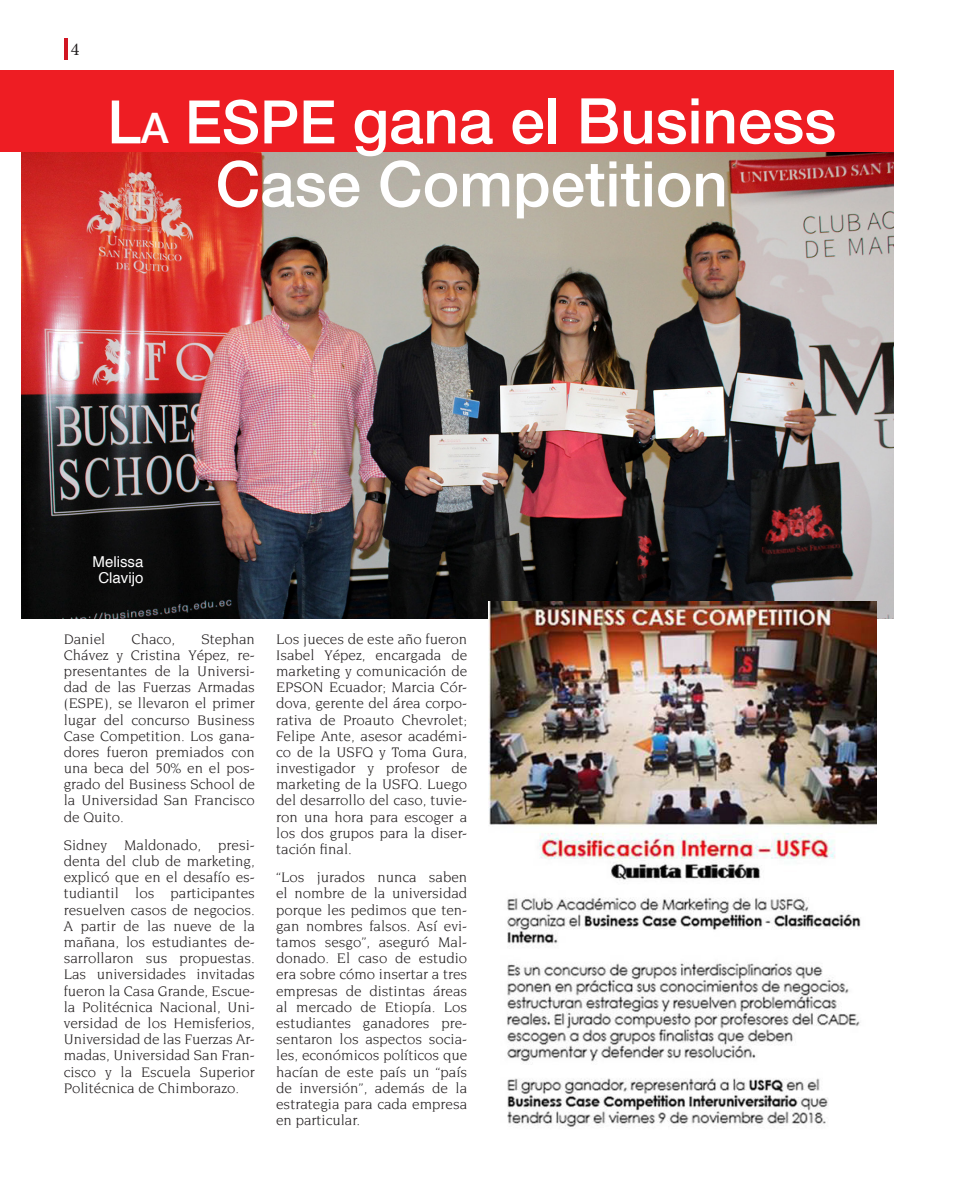
<style>
.page{position:relative;width:957px;height:1191px;background:#fff}
.page>*{position:absolute;margin:0;border:0;box-sizing:border-box;transform-origin:0 0}
.t1{font:500 63px/63px "Helvetica Neue";color:#fff;text-align:center}
.t2{font:18px "Minion Pro";color:#231f20}
.t3{font:15px/16.2px "Novarese";color:#231f20;text-align:justify}
.t4{font:15px/16.2px "Helvetica";color:#fff;text-align:center}
.s1{font-size:60px}
.s2{font-size:42px}
</style>
<div class="page">
<img style="left:21px;top:151px;width:872px;height:468px">
<div style="left:0;top:70px;width:893px;height:81px;background:#ee1d23"></div>
<img style="left:488px;top:602px;width:388px;height:525px">
<hr style="left:64px;top:38px;width:3px;height:22px;background:#d11623">
<p class="t2" style="left:71px;top:37px;width:10px">4</p>
<h1 class="t1" style="left:107px;top:88px;width:730px"><span class="s1">L</span><span class="s2">A</span> <span class="s1">ESPE</span> gana el Business<br>Case Competition</h1>
<p class="t4" style="left:92px;top:554px;width:52px">Melissa<br>Clavijo</p>
<p class="t3" style="left:64px;top:630px;width:193px;text-indent:138px">Stephan Chávez y Cristina Yépez, re&shy;presentantes de la Universi&shy;dad de las Fuerzas Armadas (ESPE), se llevaron el primer lugar del concurso Business Case Competition. Los gana&shy;dores fueron premiados con una beca del 50% en el pos&shy;grado del Business School de la Universidad San Francisco de Quito.</p>
<p class="t3" style="left:64px;top:836px;width:193px">Sidney Maldonado, presi&shy;denta del club de marketing, explicó que en el desafío es&shy;tudiantil los participantes resuelven casos de negocios.<br>A partir de las nueve de la mañana, los estudiantes de&shy;sarrollaron sus propuestas.<br>Las universidades invitadas fueron la Casa Grande, Escue&shy;la Politécnica Nacional, Uni&shy;versidad de los Hemisferios, Universidad de las Fuerzas Ar&shy;madas, Universidad San Fran&shy;cisco y la Escuela Superior Politécnica de Chimborazo.</p>
<p class="t3" style="left:64px;top:630px;width:43px">Daniel</p>
<p class="t3" style="left:132px;top:630px;width:45px">Chaco,</p>
<p class="t3" style="left:276px;top:630px;width:193px">Los jueces de este año fueron Isabel Yépez, encargada de marketing y comunicación de EPSON Ecuador; Marcia Cór&shy;dova, gerente del área corpo&shy;rativa de Proauto Chevrolet; Felipe Ante, asesor académi&shy;co de la USFQ y Toma Gura, investigador y profesor de marketing de la USFQ. Luego del desarrollo del caso, tuvie&shy;ron una hora para escoger a los dos grupos para la diser&shy;tación final.</p>
<p class="t3" style="left:276px;top:869px;width:193px">“Los jurados nunca saben el nombre de la universidad porque les pedimos que ten&shy;gan nombres falsos. Así evi&shy;tamos sesgo”, aseguró Mal&shy;donado. El caso de estudio era sobre cómo insertar a tres empresas de distintas áreas al mercado de Etiopía. Los estudiantes ganadores pre&shy;sentaron los aspectos socia&shy;les, económicos políticos que hacían de este país un “país de inversión”, además de la estrategia para cada empresa en particular.</p>
</div>
